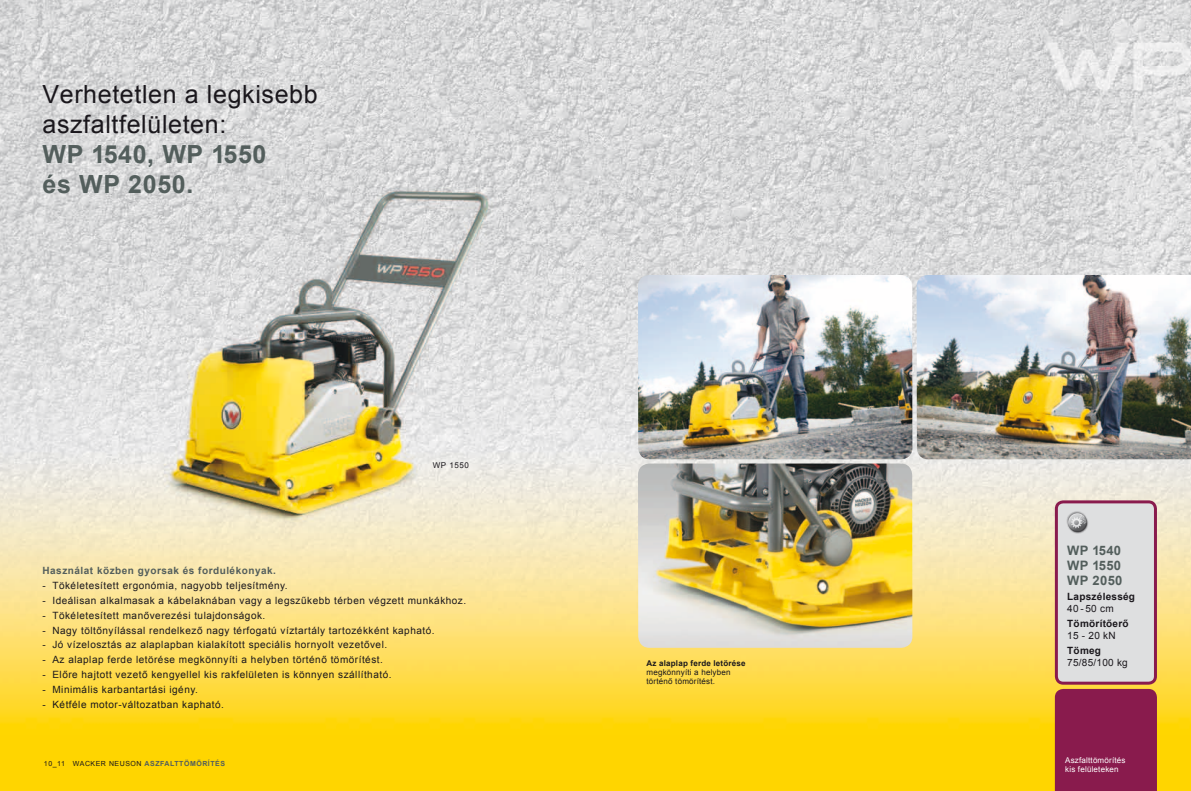
<style>
.page{position:relative;width:1191px;height:791px;background:#fff}
.page>*{position:absolute;margin:0;border:0;box-sizing:border-box;transform-origin:0 0}
.t1{font:25px/30px "Arial";letter-spacing:.025em;color:#1a171c}
.t2{font:700 25px/30px "Arial";letter-spacing:.025em;color:#535e5c}
.t3{font:700 13px/15px "Arial";letter-spacing:.025em;color:#535e5c;text-align:justify}
.t4{font:10px "Arial";letter-spacing:.05em;color:#1a171c}
.t5{font:700 10px "Arial";letter-spacing:.05em;color:#535e5c}
.t6{font:700 10px "Arial";letter-spacing:.025em;color:#1a171c}
.t7{font:8px/9px "Arial";letter-spacing:.025em;color:#1a171c}
.t8{font:8px/9.5px "Arial";letter-spacing:.025em;color:#fff}
.t9{font:700 8px "Arial";letter-spacing:.025em;color:#1a171c}
.t10{font:7px "Arial";letter-spacing:.075em;color:#1a171c}
.s1{font-weight:700;color:#535e5c}
</style>
<div class="page">
<img style="left:0;top:0;width:1191px;height:791px">
<div style="left:1054px;top:689px;width:103px;height:102px;background:#891b4d"></div>
<div style="left:1056px;top:502px;width:99px;height:181px;background:#dedfe0;border-radius:7px"></div>
<div style="left:1054px;top:500px;width:103px;height:185px;border:3px solid #891b4d;border-radius:7px"></div>
<img style="left:1066px;top:511px;width:22px;height:23px">
<img style="left:638px;top:463px;width:274px;height:185px">
<img style="left:638px;top:275px;width:274px;height:184px">
<img style="left:916px;top:275px;width:275px;height:184px">
<h1 class="t1" style="left:43px;top:80px;width:276px">Verhetetlen a legkisebb aszfaltfelületen:</h1>
<h1 class="t2" style="left:43px;top:140px;width:225px">WP 1540, WP 1550 és WP 2050.</h1>
<p class="t7" style="left:433px;top:461px;width:38px">WP 1550</p>
<p class="t5" style="left:43px;top:564px;width:235px">Használat közben gyorsak és fordulékonyak.</p>
<p class="t4" style="left:43px;top:579px;width:247px">- Tökéletesített ergonómia, nagyobb teljesítmény.</p>
<p class="t4" style="left:43px;top:594px;width:425px">- Ideálisan alkalmasak a kábelaknában vagy a legszűkebb térben végzett munkákhoz.</p>
<p class="t4" style="left:43px;top:609px;width:224px">- Tökéletesített manőverezési tulajdonságok.</p>
<p class="t4" style="left:43px;top:623px;width:393px">- Nagy töltőnyílással rendelkező nagy térfogatú víztartály tartozékként kapható.</p>
<p class="t4" style="left:43px;top:638px;width:346px">- Jó vízelosztás az alaplapban kialakított speciális hornyolt vezetővel.</p>
<p class="t4" style="left:43px;top:653px;width:342px">- Az alaplap ferde letörése megkönnyíti a helyben történő tömörítést.</p>
<p class="t4" style="left:43px;top:668px;width:350px">- Előre hajtott vezető kengyellel kis rakfelületen is könnyen szállítható.</p>
<p class="t4" style="left:43px;top:683px;width:157px">- Minimális karbantartási igény.</p>
<p class="t4" style="left:43px;top:698px;width:183px">- Kétféle motor-változatban kapható.</p>
<p class="t10" style="left:44px;top:759px;width:183px">10_11 WACKER NEUSON <span class="s1">ASZFALTTÖMÖRÍTÉS</span></p>
<h2 class="t3" style="left:1067px;top:544px;width:57px">WP 1540<br>WP 1550<br>WP 2050</h2>
<p class="t6" style="left:1067px;top:590px;width:69px">Lapszélesség</p>
<p class="t4" style="left:1067px;top:602px;width:48px">40 - 50 cm</p>
<p class="t6" style="left:1067px;top:617px;width:63px">Tömörítőerő</p>
<p class="t4" style="left:1067px;top:629px;width:50px">15 - 20 kN</p>
<p class="t6" style="left:1067px;top:644px;width:35px">Tömeg</p>
<p class="t9" style="left:646px;top:658px;width:101px">Az alaplap ferde letörése</p>
<p class="t4" style="left:1067px;top:656px;width:62px">75/85/100 kg</p>
<p class="t7" style="left:646px;top:668px;width:86px">megkönnyíti a helyben történő tömörítést.</p>
<p class="t8" style="left:1065px;top:755px;width:62px">Aszfalttömörítés kis felületeken</p>
</div>
